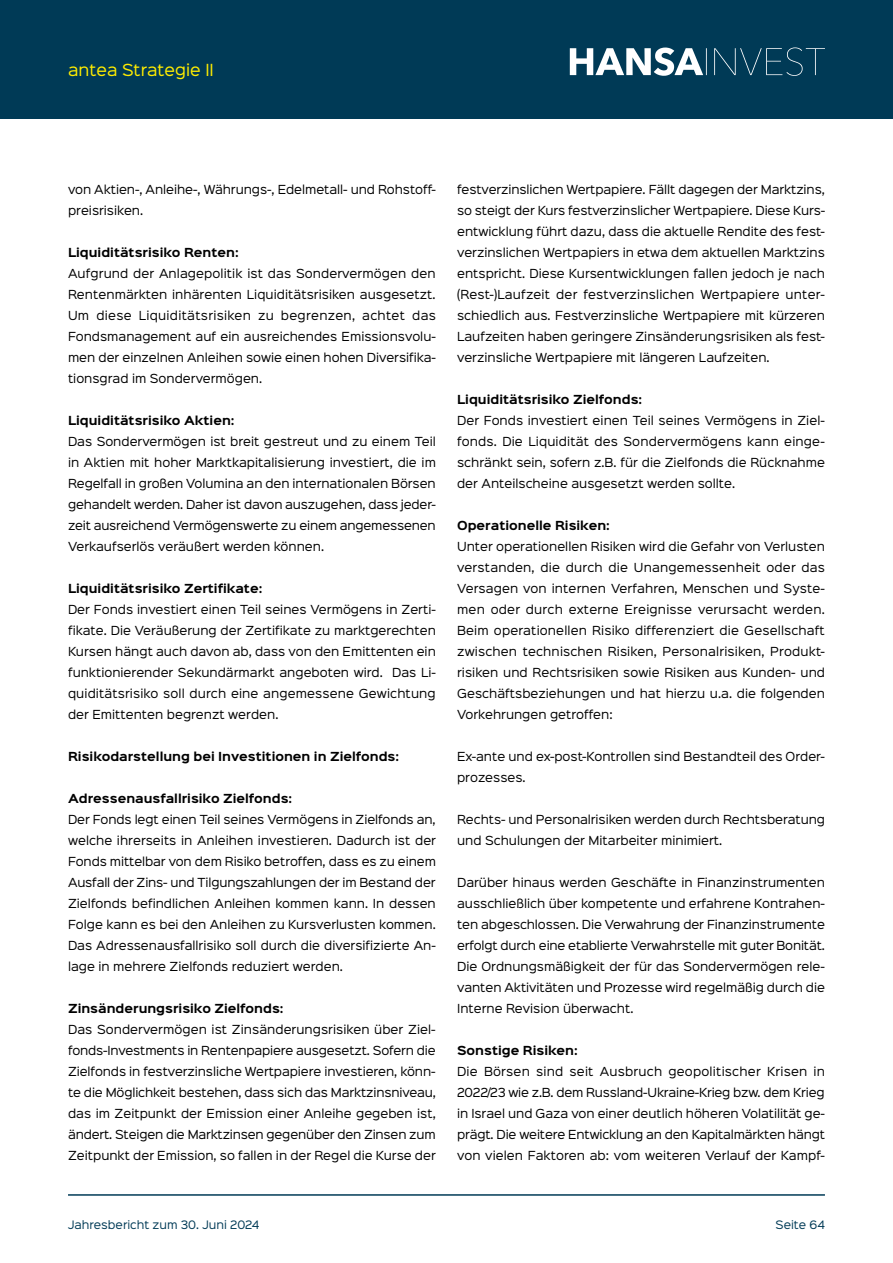
<style>
.page{position:relative;width:893px;height:1263px;background:#fff}
.page>*{position:absolute;margin:0;border:0;box-sizing:border-box;transform-origin:0 0}
.t1{font:15px "Sinkin Sans 400";color:#ffed00}
.t2{font:11.25px/21px "Sinkin Sans 400";color:#000;text-align:justify}
.t3{font:700 11.25px "Sinkin Sans 700";color:#000}
.t4{font:10.5px "Sinkin Sans 400";color:#003a56}
</style>
<div class="page">
<div style="left:0;top:0;width:893px;height:119px;background:#003a56"></div>
<svg style="left:570px;top:47px;width:255px;height:29px"></svg>
<hr style="left:68px;top:1194px;width:757px;height:2px;background:#003a56">
<h1 class="t1" style="left:68px;top:57px;width:147px">antea Strategie II</h1>
<p class="t2" style="left:68px;top:178px;width:369px">von Aktien-, Anleihe-, Währungs-, Edelmetall- und Rohstoff&shy;preisrisiken.</p>
<p class="t3" style="left:68px;top:247px;width:172px">Liquiditätsrisiko Renten:</p>
<p class="t2" style="left:68px;top:262px;width:370px">Aufgrund der Anlagepolitik ist das Sondervermögen den Rentenmärkten inhärenten Liquiditätsrisiken ausgesetzt.<br>Um diese Liquiditätsrisiken zu begrenzen, achtet das Fondsmanagement auf ein ausreichendes Emissionsvolu&shy;men der einzelnen Anleihen sowie einen hohen Diversifika&shy;tionsgrad im Sondervermögen.</p>
<p class="t3" style="left:68px;top:415px;width:168px">Liquiditätsrisiko Aktien:</p>
<p class="t2" style="left:68px;top:430px;width:369px">Das Sondervermögen ist breit gestreut und zu einem Teil in Aktien mit hoher Marktkapitalisierung investiert, die im Regelfall in großen Volumina an den internationalen Börsen gehandelt werden. Daher ist davon auszugehen, dass jeder&shy;zeit ausreichend Vermögenswerte zu einem angemessenen Verkaufserlös veräußert werden können.</p>
<p class="t3" style="left:68px;top:583px;width:196px">Liquiditätsrisiko Zertifikate:</p>
<p class="t2" style="left:68px;top:598px;width:369px">Der Fonds investiert einen Teil seines Vermögens in Zerti&shy;fikate. Die Veräußerung der Zertifikate zu marktgerechten Kursen hängt auch davon ab, dass von den Emittenten ein funktionierender Sekundärmarkt angeboten wird. Das Li&shy;quiditätsrisiko soll durch eine angemessene Gewichtung der Emittenten begrenzt werden.</p>
<p class="t3" style="left:68px;top:751px;width:333px">Risikodarstellung bei Investitionen in Zielfonds:</p>
<p class="t3" style="left:68px;top:793px;width:226px">Adressenausfallrisiko Zielfonds:</p>
<p class="t2" style="left:68px;top:808px;width:370px">Der Fonds legt einen Teil seines Vermögens in Zielfonds an, welche ihrerseits in Anleihen investieren. Dadurch ist der Fonds mittelbar von dem Risiko betroffen, dass es zu einem Ausfall der Zins- und Tilgungszahlungen der im Bestand der Zielfonds befindlichen Anleihen kommen kann. In dessen Folge kann es bei den Anleihen zu Kursverlusten kommen.<br>Das Adressenausfallrisiko soll durch die diversifizierte An&shy;lage in mehrere Zielfonds reduziert werden.</p>
<p class="t3" style="left:68px;top:1003px;width:217px">Zinsänderungsrisiko Zielfonds:</p>
<p class="t2" style="left:68px;top:1018px;width:370px">Das Sondervermögen ist Zinsänderungsrisiken über Ziel&shy;fonds-Investments in Rentenpapiere ausgesetzt. Sofern die Zielfonds in festverzinsliche Wertpapiere investieren, könn&shy;te die Möglichkeit bestehen, dass sich das Marktzinsniveau, das im Zeitpunkt der Emission einer Anleihe gegeben ist, ändert. Steigen die Marktzinsen gegenüber den Zinsen zum Zeitpunkt der Emission, so fallen in der Regel die Kurse der</p>
<p class="t2" style="left:457px;top:178px;width:370px">festverzinslichen Wertpapiere. Fällt dagegen der Marktzins, so steigt der Kurs festverzinslicher Wertpapiere. Diese Kurs&shy;entwicklung führt dazu, dass die aktuelle Rendite des fest&shy;verzinslichen Wertpapiers in etwa dem aktuellen Marktzins entspricht. Diese Kursentwicklungen fallen jedoch je nach (Rest-)Laufzeit der festverzinslichen Wertpapiere unter&shy;schiedlich aus. Festverzinsliche Wertpapiere mit kürzeren Laufzeiten haben geringere Zinsänderungsrisiken als fest&shy;verzinsliche Wertpapiere mit längeren Laufzeiten.</p>
<p class="t3" style="left:457px;top:394px;width:187px">Liquiditätsrisiko Zielfonds:</p>
<p class="t2" style="left:457px;top:409px;width:369px">Der Fonds investiert einen Teil seines Vermögens in Ziel&shy;fonds. Die Liquidität des Sondervermögens kann einge&shy;schränkt sein, sofern z.B. für die Zielfonds die Rücknahme der Anteilscheine ausgesetzt werden sollte.</p>
<p class="t3" style="left:457px;top:520px;width:154px">Operationelle Risiken:</p>
<p class="t2" style="left:457px;top:535px;width:369px">Unter operationellen Risiken wird die Gefahr von Verlusten verstanden, die durch die Unangemessenheit oder das Versagen von internen Verfahren, Menschen und Syste&shy;men oder durch externe Ereignisse verursacht werden.<br>Beim operationellen Risiko differenziert die Gesellschaft zwischen technischen Risiken, Personalrisiken, Produkt&shy;risiken und Rechtsrisiken sowie Risiken aus Kunden- und Geschäftsbeziehungen und hat hierzu u.a. die folgenden Vorkehrungen getroffen:</p>
<p class="t2" style="left:457px;top:745px;width:369px">Ex-ante und ex-post-Kontrollen sind Bestandteil des Order&shy;prozesses.</p>
<p class="t2" style="left:457px;top:808px;width:369px">Rechts- und Personalrisiken werden durch Rechtsberatung und Schulungen der Mitarbeiter minimiert.</p>
<p class="t2" style="left:457px;top:871px;width:369px">Darüber hinaus werden Geschäfte in Finanzinstrumenten ausschließlich über kompetente und erfahrene Kontrahen&shy;ten abgeschlossen. Die Verwahrung der Finanzinstrumente erfolgt durch eine etablierte Verwahrstelle mit guter Bonität.<br>Die Ordnungsmäßigkeit der für das Sondervermögen rele&shy;vanten Aktivitäten und Prozesse wird regelmäßig durch die Interne Revision überwacht.</p>
<p class="t3" style="left:457px;top:1045px;width:122px">Sonstige Risiken:</p>
<p class="t2" style="left:457px;top:1060px;width:370px">Die Börsen sind seit Ausbruch geopolitischer Krisen in 2022/23 wie z.B. dem Russland-Ukraine-Krieg bzw. dem Krieg in Israel und Gaza von einer deutlich höheren Volatilität ge&shy;prägt. Die weitere Entwicklung an den Kapitalmärkten hängt von vielen Faktoren ab: vom weiteren Verlauf der Kampf-</p>
<p class="t4" style="left:68px;top:1216px;width:193px">Jahresbericht zum 30. Juni 2024</p>
<p class="t4" style="left:776px;top:1216px;width:51px">Seite 64</p>
</div>
